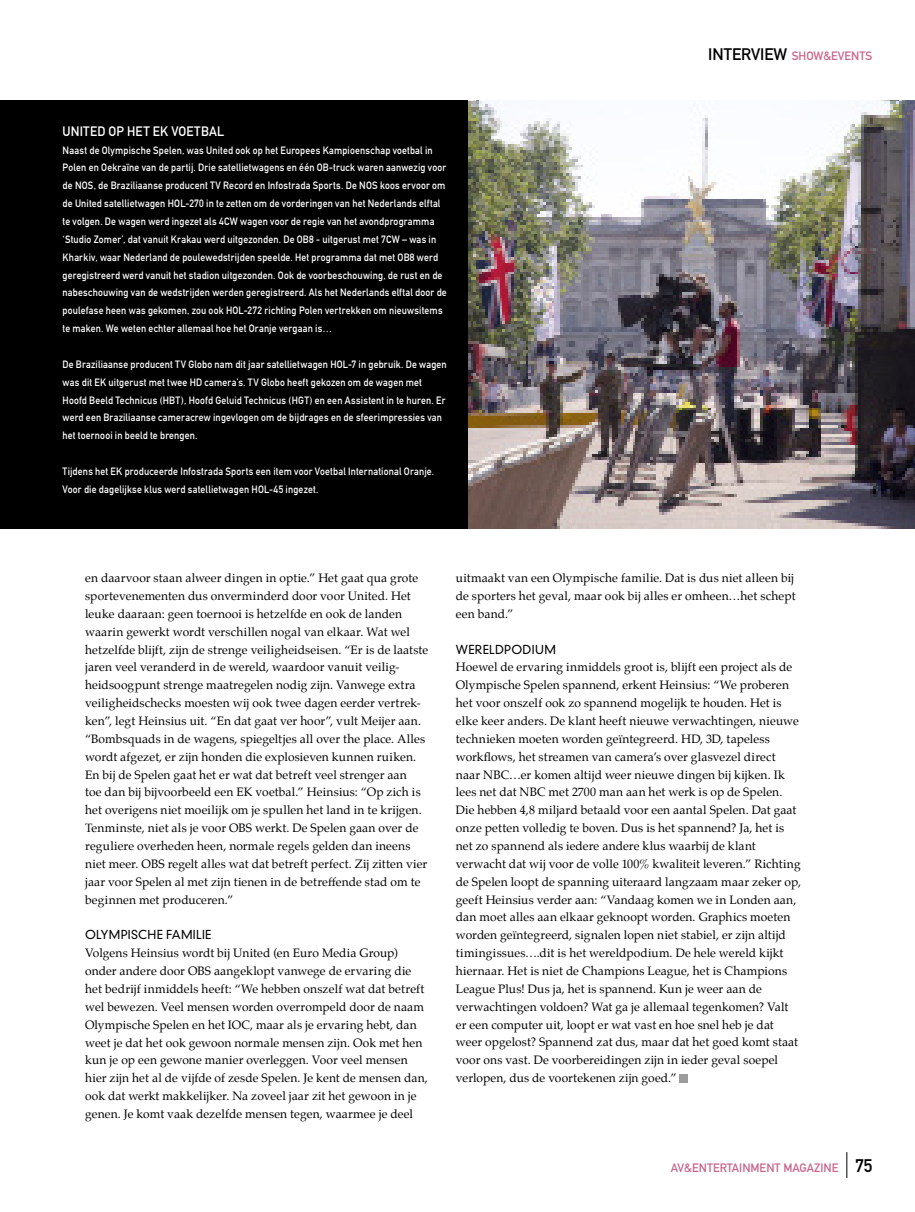
<style>
.page{position:relative;width:915px;height:1212px;background:#fff}
.page>*{position:absolute;margin:0;border:0;box-sizing:border-box;transform-origin:0 0}
.t1{font:13.5px "DIN Mittelschrift";letter-spacing:.025em;color:#fff;scale:.95 1}
.t2{font:12px/17.9px "Palatino";letter-spacing:.01em;color:#000}
.t3{font:12px "DIN Mittelschrift";color:#c9668a}
.t4{font:300 12px "DIN Neuzeit Grotesk";letter-spacing:.025em;color:#000}
.t5{font:10.5px/17.9px "DIN Mittelschrift";letter-spacing:.02em;color:#fff;scale:.92 1}
.s1{font-size:16.5px;color:#000}
.s2{font-size:18px;color:#000}
</style>
<div class="page">
<div style="left:679px;top:1074px;width:9px;height:8px;background:#9c9c9d"></div>
<img style="left:467px;top:101px;width:447px;height:428px">
<div style="left:0;top:100px;width:467px;height:429px;background:#000"></div>
<svg style="left:846px;top:1152px;width:1px;height:26px"></svg>
<p class="t1" style="left:63px;top:123px;width:172px">United op het EK voetbal</p>
<p class="t5" style="left:63px;top:141px;width:419px">Naast de Olympische Spelen, was United ook op het Europees Kampioenschap voetbal in Polen en Oekraïne van de partij. Drie satellietwagens en één OB-truck waren aanwezig voor de NOS, de Braziliaanse producent TV Record en Infostrada Sports. De NOS koos ervoor om de United satellietwagen HOL-270 in te zetten om de vorderingen van het Nederlands elftal te volgen. De wagen werd ingezet als 4CW wagen voor de regie van het avondprogramma ‘Studio Zomer’, dat vanuit Krakau werd uitgezonden. De OB8 - uitgerust met 7CW – was in Kharkiv, waar Nederland de poulewedstrijden speelde. Het programma dat met OB8 werd geregistreerd werd vanuit het stadion uitgezonden. Ook de voorbeschouwing, de rust en de nabeschouwing van de wedstrijden werden geregistreerd. Als het Nederlands elftal door de poulefase heen was gekomen, zou ook HOL-272 richting Polen vertrekken om nieuwsitems te maken. We weten echter allemaal hoe het Oranje vergaan is…</p>
<p class="t5" style="left:63px;top:355px;width:419px">De Braziliaanse producent TV Globo nam dit jaar satellietwagen HOL-7 in gebruik. De wagen was dit EK uitgerust met twee HD camera’s. TV Globo heeft gekozen om de wagen met Hoofd Beeld Technicus (HBT), Hoofd Geluid Technicus (HGT) en een Assistent in te huren. Er werd een Braziliaanse cameracrew ingevlogen om de bijdrages en de sfeerimpressies van het toernooi in beeld te brengen.</p>
<p class="t5" style="left:63px;top:462px;width:405px">Tijdens het EK produceerde Infostrada Sports een item voor Voetbal International Oranje.<br>Voor die dagelijkse klus werd satellietwagen HOL-45 ingezet.</p>
<p class="t3" style="left:708px;top:49px;width:166px"><span class="s1">Interview</span> show&amp;events</p>
<p class="t2" style="left:85px;top:569px;width:344px">en daarvoor staan alweer dingen in optie.” Het gaat qua grote sportevenementen dus onverminderd door voor United. Het leuke daaraan: geen toernooi is hetzelfde en ook de landen waarin gewerkt wordt verschillen nogal van elkaar. Wat wel hetzelfde blijft, zijn de strenge veiligheidseisen. “Er is de laatste jaren veel veranderd in de wereld, waardoor vanuit veilig&shy;heidsoogpunt strenge maatregelen nodig zijn. Vanwege extra veiligheidschecks moesten wij ook twee dagen eerder vertrek&shy;ken”, legt Heinsius uit. “En dat gaat ver hoor”, vult Meijer aan. “Bombsquads in de wagens, spiegeltjes all over the place. Alles wordt afgezet, er zijn honden die explosieven kunnen ruiken.<br>En bij de Spelen gaat het er wat dat betreft veel strenger aan<br>toe dan bij bijvoorbeeld een EK voetbal.” Heinsius: “Op zich is het overigens niet moeilijk om je spullen het land in te krijgen.<br>Tenminste, niet als je voor OBS werkt. De Spelen gaan over de reguliere overheden heen, normale regels gelden dan ineens niet meer. OBS regelt alles wat dat betreft perfect. Zij zitten vier jaar voor Spelen al met zijn tienen in de betreffende stad om te beginnen met produceren.”</p>
<p class="t4" style="left:85px;top:928px;width:128px">OLYMPISCH E FAMILIE</p>
<p class="t2" style="left:85px;top:944px;width:344px">Volgens Heinsius wordt bij United (en Euro Media Group) onder andere door OBS aangeklopt vanwege de ervaring die het bedrijf inmiddels heeft: “We hebben onszelf wat dat betreft wel bewezen. Veel mensen worden overrompeld door de naam Olympische Spelen en het IOC, maar als je ervaring hebt, dan weet je dat het ook gewoon normale mensen zijn. Ook met hen kun je op een gewone manier overleggen. Voor veel mensen hier zijn het al de vijfde of zesde Spelen. Je kent de mensen dan, ook dat werkt makkelijker. Na zoveel jaar zit het gewoon in je genen. Je komt vaak dezelfde mensen tegen, waarmee je deel</p>
<p class="t2" style="left:455px;top:569px;width:341px">uitmaakt van een Olympische familie. Dat is dus niet alleen bij de sporters het geval, maar ook bij alles er omheen…het schept een band.”</p>
<p class="t4" style="left:455px;top:642px;width:101px">WERELDPODIUM</p>
<p class="t2" style="left:455px;top:658px;width:346px">Hoewel de ervaring inmiddels groot is, blijft een project als de Olympische Spelen spannend, erkent Heinsius: “We proberen het voor onszelf ook zo spannend mogelijk te houden. Het is elke keer anders. De klant heeft nieuwe verwachtingen, nieuwe technieken moeten worden geïntegreerd. HD, 3D, tapeless workflows, het streamen van camera’s over glasvezel direct naar NBC…er komen altijd weer nieuwe dingen bij kijken. Ik lees net dat NBC met 2700 man aan het werk is op de Spelen.<br>Die hebben 4,8 miljard betaald voor een aantal Spelen. Dat gaat onze petten volledig te boven. Dus is het spannend? Ja, het is net zo spannend als iedere andere klus waarbij de klant verwacht dat wij voor de volle 100% kwaliteit leveren.” Richting de Spelen loopt de spanning uiteraard langzaam maar zeker op, geeft Heinsius verder aan: “Vandaag komen we in Londen aan, dan moet alles aan elkaar geknoopt worden. Graphics moeten worden geïntegreerd, signalen lopen niet stabiel, er zijn altijd timingissues….dit is het wereldpodium. De hele wereld kijkt hiernaar. Het is niet de Champions League, het is Champions League Plus! Dus ja, het is spannend. Kun je weer aan de verwachtingen voldoen? Wat ga je allemaal tegenkomen? Valt er een computer uit, loopt er wat vast en hoe snel heb je dat weer opgelost? Spannend zat dus, maar dat het goed komt staat voor ons vast. De voorbereidingen zijn in ieder geval soepel verlopen, dus de voortekenen zijn goed.”</p>
<p class="t3" style="left:670px;top:1161px;width:203px">AV&amp;Entertainment magazine <span class="s2">75</span></p>
</div>
